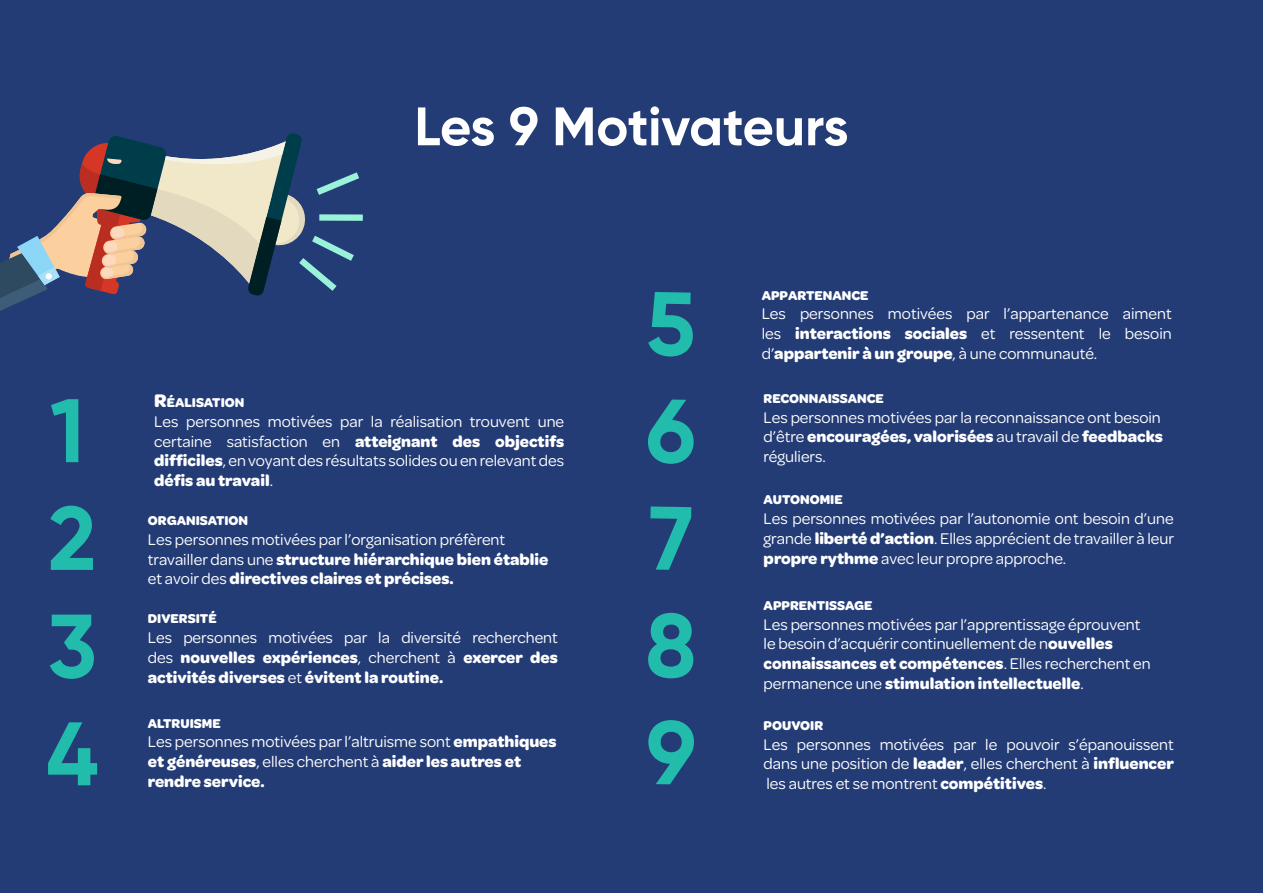
<style>
.page{position:relative;width:1263px;height:893px;background:#243c76}
.page>*{position:absolute;margin:0;border:0;box-sizing:border-box;transform-origin:0 0}
.t1{font:700 90px "Gilroy";color:#22bcac}
.t2{font:700 54px "Gilroy";letter-spacing:-.01em;color:#fff}
.t3{font:16.5px/19.8px "Omnes";color:#fff}
.t4{font:700 16.5px "Omnes";color:#fff}
.t5{font:700 13.65px "Omnes";color:#fff}
.s1{font-size:19.5px}
.s2{font-weight:700}
.s3{font-weight:400}
</style>
<div class="page">
<div style="left:319px;top:214px;width:44px;height:7px;background:#99f2d9"></div>
<svg style="left:0;top:133px;width:359px;height:178px"></svg>
<p class="t2" style="left:414px;top:93px;width:436px">Les 9 Motivateurs</p>
<p class="t1" style="left:50px;top:374px;width:36px">1</p>
<p class="t1" style="left:48px;top:482px;width:49px">2</p>
<p class="t1" style="left:48px;top:590px;width:51px">3</p>
<p class="t1" style="left:46px;top:698px;width:54px">4</p>
<p class="t5" style="left:154px;top:393px;width:92px"><span class="s1">R</span>ÉALISATION</p>
<p class="t3" style="left:154px;top:411px;width:412px;text-align:justify">Les personnes motivées par la réalisation trouvent une certaine satisfaction en <span class="s2">atteignant des objectifs difficiles</span>, en voyant des résultats solides ou en relevant des <span class="s2">défis au travail</span>.</p>
<p class="t5" style="left:148px;top:511px;width:102px">ORGANISATION</p>
<p class="t3" style="left:148px;top:528px;width:402px">Les personnes motivées par l’organisation préfèrent travailler dans une <span class="s2">structure hiérarchique bien établie</span></p>
<p class="t4" style="left:148px;top:567px;width:307px"><span class="s3">et avoir des</span> directives claires et précises.</p>
<p class="t5" style="left:148px;top:609px;width:70px">DIVERSITÉ</p>
<p class="t3" style="left:148px;top:627px;width:411px">Les personnes motivées par la diversité recherchent des <span class="s2">nouvelles expériences</span>, cherchent à <span class="s2">exercer des</span></p>
<p class="t4" style="left:148px;top:665px;width:297px">activités diverses <span class="s3">et</span> évitent la routine.</p>
<p class="t5" style="left:148px;top:713px;width:74px">ALTRUISME</p>
<p class="t3" style="left:148px;top:731px;width:410px">Les personnes motivées par l’altruisme sont <span class="s2">empathiques et généreuses</span>, elles cherchent à <span class="s2">aider les autres et</span></p>
<p class="t4" style="left:148px;top:770px;width:118px">rendre service.</p>
<p class="t5" style="left:762px;top:285px;width:108px">APPARTENANCE</p>
<p class="t3" style="left:762px;top:303px;width:411px">Les personnes motivées par l’appartenance aiment les <span class="s2">interactions sociales</span> et ressentent le besoin</p>
<p class="t4" style="left:762px;top:342px;width:337px"><span class="s3">d’</span>appartenir à un groupe<span class="s3">, à une communauté.</span></p>
<p class="t5" style="left:764px;top:389px;width:122px">RECONNAISSANCE</p>
<p class="t3" style="left:764px;top:406px;width:401px">Les personnes motivées par la reconnaissance ont besoin d’être <span class="s2">encouragées, valorisées</span> au travail de <span class="s2">feedbacks</span></p>
<p class="t3" style="left:764px;top:446px;width:64px">réguliers.</p>
<p class="t5" style="left:764px;top:490px;width:80px">AUTONOMIE</p>
<p class="t3" style="left:764px;top:508px;width:412px">Les personnes motivées par l’autonomie ont besoin d’une grande <span class="s2">liberté d’action</span>. Elles apprécient de travailler à leur</p>
<p class="t3" style="left:764px;top:547px;width:304px"><span class="s2">propre rythme</span> avec leur propre approche.</p>
<p class="t5" style="left:764px;top:596px;width:110px">APPRENTISSAGE</p>
<p class="t3" style="left:764px;top:613px;width:389px">Les personnes motivées par l’apprentissage éprouvent le besoin d’acquérir continuellement de n<span class="s2">ouvelles connaissances et compétences</span>. Elles recherchent en</p>
<p class="t4" style="left:764px;top:672px;width:322px"><span class="s3">permanence une</span> stimulation intellectuelle<span class="s3">.</span></p>
<p class="t5" style="left:764px;top:715px;width:61px">POUVOIR</p>
<p class="t3" style="left:764px;top:733px;width:412px">Les personnes motivées par le pouvoir s’épanouissent dans une position de <span class="s2">leader</span>, elles cherchent à <span class="s2">influencer</span></p>
<p class="t3" style="left:766px;top:773px;width:282px">les autres et se montrent <span class="s2">compétitives</span>.</p>
</div>
